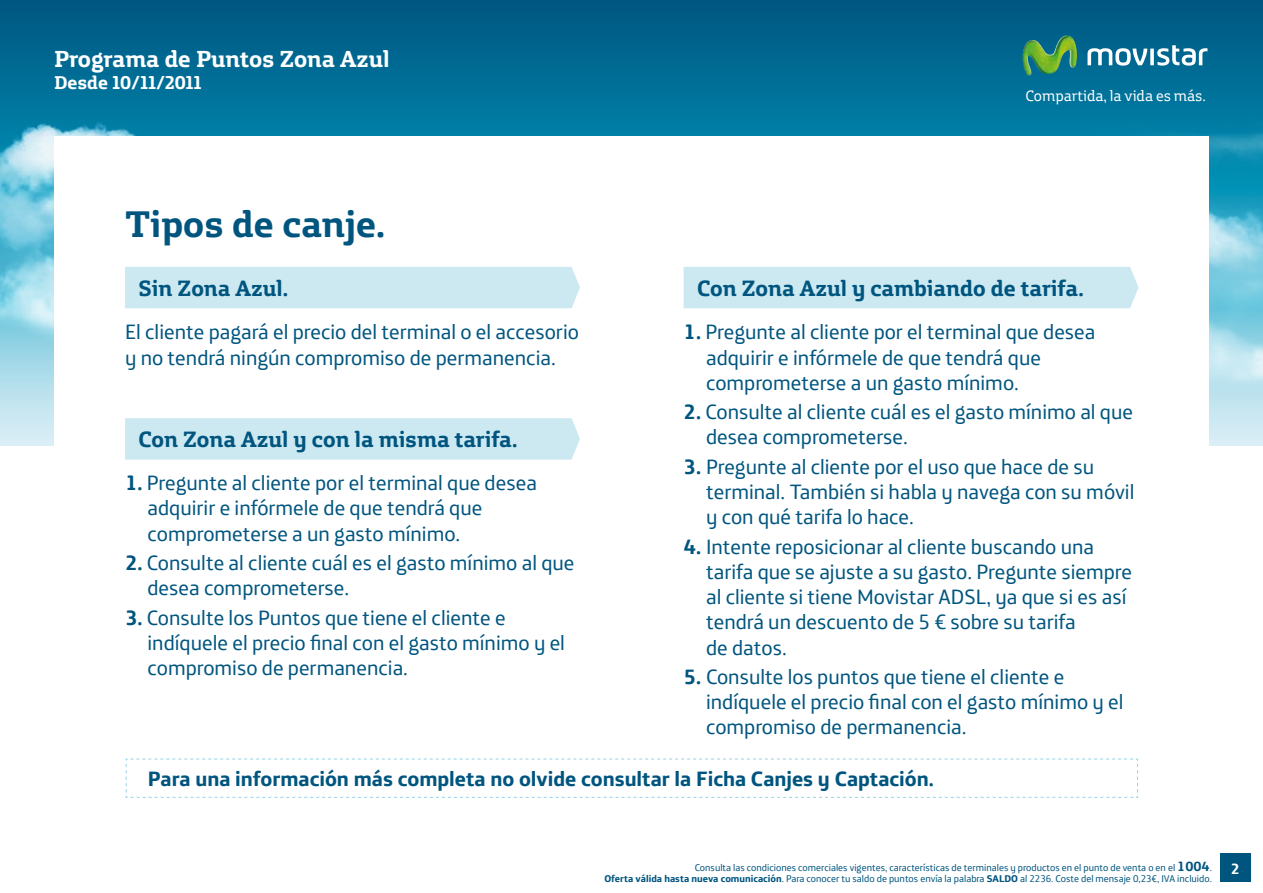
<style>
.page{position:relative;width:1263px;height:893px;background:#fff}
.page>*{position:absolute;margin:0;border:0;box-sizing:border-box;transform-origin:0 0}
.t1{font:700 37.5px "Movistar Headline";color:#00557f}
.t2{font:700 23.55px "Movistar Headline";color:#fff}
.t3{font:700 22.5px "Movistar Headline";color:#00557f}
.t4{font:21px/25.2px "Movistar Text";color:#00557f}
.t5{font:700 21px "Movistar Text";color:#00557f}
.t6{font:700 18.75px "Movistar Headline";color:#fff}
.t7{font:15.3px "Movistar Headline";color:#fff}
.t8{font:700 15px "Movistar Text";color:#fff}
.t9{font:9.9px/10.5px "Movistar Text";color:#00557f;text-align:right}
.s1{font-weight:700}
.s2{font-weight:700;font-size:13.5px}
</style>
<div class="page">
<div style="left:0;top:0;width:1263px;height:589px;background:#00608a"></div>
<img style="left:0;top:66px;width:819px;height:380px">
<img style="left:449px;top:80px;width:814px;height:345px">
<img style="left:1022px;top:35px;width:55px;height:40px">
<svg style="left:1087px;top:45px;width:120px;height:21px"></svg>
<div style="left:1220px;top:854px;width:30px;height:28px;background:#00557f"></div>
<div style="left:0;top:446px;width:1263px;height:393px;background:#fff"></div>
<div style="left:54px;top:137px;width:1155px;height:702px;background:#fff"></div>
<div style="left:125px;top:267px;width:455px;height:41px;background:#cce9f2"></div>
<div style="left:125px;top:418px;width:455px;height:42px;background:#cce9f2"></div>
<div style="left:684px;top:267px;width:454px;height:41px;background:#cce9f2"></div>
<svg style="left:125px;top:758px;width:1013px;height:40px"></svg>
<p class="t2" style="left:54px;top:37px;width:337px">Programa de Puntos Zona Azul</p>
<p class="t6" style="left:54px;top:66px;width:149px">Desde 10/11/2011</p>
<h1 class="t1" style="left:125px;top:191px;width:262px">Tipos de canje.</h1>
<p class="t3" style="left:139px;top:268px;width:151px">Sin Zona Azul.</p>
<p class="t4" style="left:125px;top:317px;width:455px">El cliente pagará el precio del terminal o el accesorio y no tendrá ningún compromiso de permanencia.</p>
<p class="t3" style="left:139px;top:419px;width:381px">Con Zona Azul y con la misma tarifa.</p>
<p class="t4" style="left:147px;top:468px;width:391px;text-indent:-22px"><span class="s1">1.</span> Pregunte al cliente por el terminal que desea adquirir e infórmele de que tendrá que comprometerse a un gasto mínimo.</p>
<p class="t4" style="left:147px;top:548px;width:428px;text-indent:-22px"><span class="s1">2.</span> Consulte al cliente cuál es el gasto mínimo al que desea comprometerse.</p>
<p class="t4" style="left:147px;top:603px;width:419px;text-indent:-22px"><span class="s1">3.</span> Consulte los Puntos que tiene el cliente e indíquele el precio final con el gasto mínimo y el compromiso de permanencia.</p>
<p class="t7" style="left:1025px;top:83px;width:182px">Compartida, la vida es más.</p>
<p class="t3" style="left:697px;top:268px;width:388px">Con Zona Azul y cambiando de tarifa.</p>
<p class="t4" style="left:706px;top:317px;width:391px;text-indent:-22px"><span class="s1">1.</span> Pregunte al cliente por el terminal que desea adquirir e infórmele de que tendrá que comprometerse a un gasto mínimo.</p>
<p class="t4" style="left:706px;top:397px;width:428px;text-indent:-22px"><span class="s1">2.</span> Consulte al cliente cuál es el gasto mínimo al que desea comprometerse.</p>
<p class="t4" style="left:706px;top:452px;width:430px;text-indent:-22px"><span class="s1">3.</span> Pregunte al cliente por el uso que hace de su terminal. También si habla y navega con su móvil y con qué tarifa lo hace.</p>
<p class="t4" style="left:706px;top:532px;width:428px;text-indent:-22px"><span class="s1">4.</span> Intente reposicionar al cliente buscando una tarifa que se ajuste a su gasto. Pregunte siempre al cliente si tiene Movistar ADSL, ya que si es así tendrá un descuento de 5 € sobre su tarifa<br>de datos.</p>
<p class="t4" style="left:706px;top:662px;width:419px;text-indent:-22px"><span class="s1">5.</span> Consulte los puntos que tiene el cliente e indíquele el precio final con el gasto mínimo y el compromiso de permanencia.</p>
<p class="t5" style="left:148px;top:760px;width:787px">Para una información más completa no olvide consultar la Ficha Canjes y Captación.</p>
<p class="t9" style="left:604px;top:861px;width:609px">Consulta las condiciones comerciales vigentes, características de terminales y productos en el punto de venta o en el <span class="s2">1004</span>.<br><span class="s1">Oferta válida hasta nueva comunicación</span>. Para conocer tu saldo de puntos envía la palabra <span class="s1">SALDO</span> al 2236. Coste del mensaje 0,23€, IVA incluido.</p>
<p class="t8" style="left:1231px;top:855px;width:10px">2</p>
</div>
